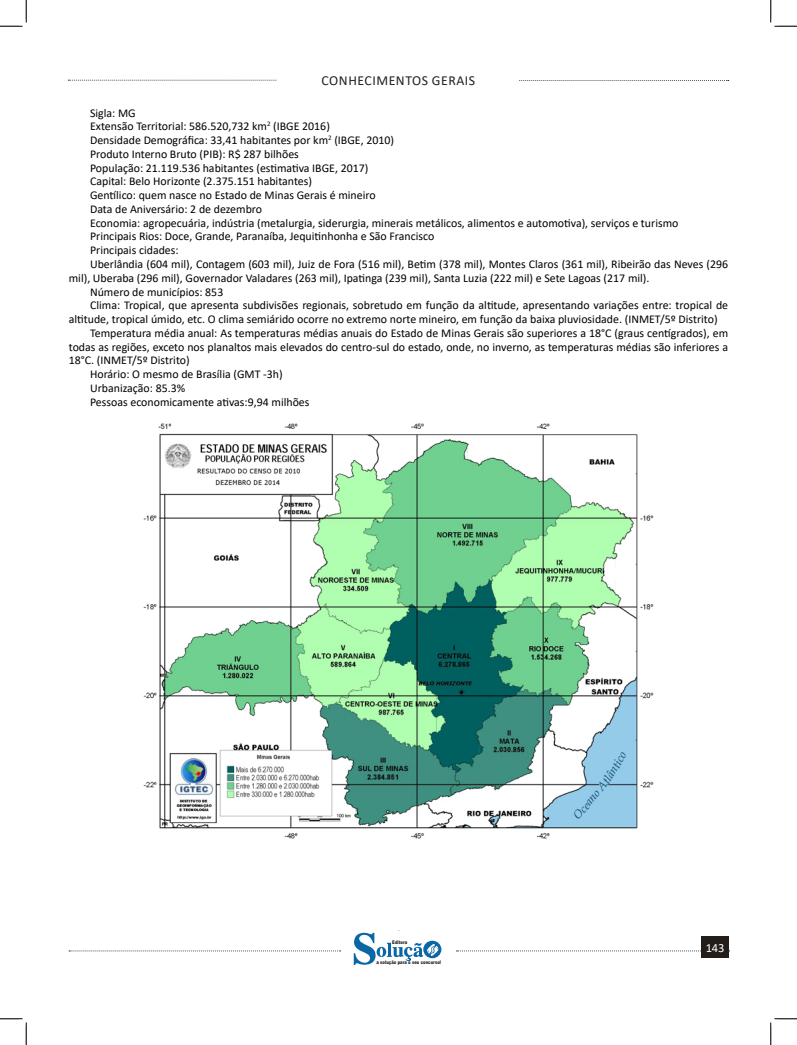
<style>
.page{position:relative;width:797px;height:1045px;background:#fff}
.page>*{position:absolute;margin:0;border:0;box-sizing:border-box;transform-origin:0 0}
.t1{font:13.75px "Calibri";letter-spacing:.04em;color:#231f20}
.t2{font:12.5px "Calibri";color:#fff}
.t3{font:11.88px/13.8px "Calibri";color:#000}
.t4{font:900 5px "Arial";color:#231f20;scale:.76 1}
</style>
<div class="page">
<svg style="left:69px;top:950px;width:271px;height:1px"></svg>
<svg style="left:68px;top:80px;width:209px;height:1px"></svg>
<svg style="left:519px;top:80px;width:209px;height:1px"></svg>
<svg style="left:456px;top:950px;width:245px;height:1px"></svg>
<div style="left:701px;top:936px;width:28px;height:22px;background:#241e1b"></div>
<svg style="left:354px;top:930px;width:87px;height:35px"></svg>
<img style="left:143px;top:423px;width:511px;height:416px">
<svg style="left:0;top:0;width:27px;height:27px"></svg>
<svg style="left:0;top:1018px;width:27px;height:27px"></svg>
<svg style="left:770px;top:0;width:27px;height:27px"></svg>
<svg style="left:770px;top:1018px;width:27px;height:27px"></svg>
<p class="t1" style="left:321px;top:71px;width:155px">CONHECIMENTOS GERAIS</p>
<p class="t3" style="left:90px;top:106px;width:47px">Sigla: MG</p>
<p class="t3" style="left:90px;top:119px;width:241px">Extensão Territorial: 586.520,732 km<sup>2</sup> (IBGE 2016)</p>
<p class="t3" style="left:90px;top:133px;width:305px">Densidade Demográfica: 33,41 habitantes por km<sup>2</sup> (IBGE, 2010)</p>
<p class="t3" style="left:90px;top:147px;width:210px">Produto Interno Bruto (PIB): R$ 287 bilhões</p>
<p class="t3" style="left:90px;top:161px;width:280px">População: 21.119.536 habitantes (estimativa IBGE, 2017)</p>
<p class="t3" style="left:90px;top:174px;width:223px">Capital: Belo Horizonte (2.375.151 habitantes)</p>
<p class="t3" style="left:90px;top:188px;width:287px">Gentílico: quem nasce no Estado de Minas Gerais é mineiro</p>
<p class="t3" style="left:90px;top:202px;width:174px">Data de Aniversário: 2 de dezembro</p>
<p class="t3" style="left:90px;top:216px;width:590px">Economia: agropecuária, indústria (metalurgia, siderurgia, minerais metálicos, alimentos e automotiva), serviços e turismo</p>
<p class="t3" style="left:90px;top:229px;width:346px">Principais Rios: Doce, Grande, Paranaíba, Jequitinhonha e São Francisco</p>
<p class="t3" style="left:90px;top:243px;width:90px">Principais cidades:</p>
<p class="t3" style="left:69px;top:257px;width:661px;text-indent:21px">Uberlândia (604 mil), Contagem (603 mil), Juiz de Fora (516 mil), Betim (378 mil), Montes Claros (361 mil), Ribeirão das Neves (296 mil), Uberaba (296 mil), Governador Valadares (263 mil), Ipatinga (239 mil), Santa Luzia (222 mil) e Sete Lagoas (217 mil).</p>
<p class="t3" style="left:90px;top:284px;width:135px">Número de municípios: 853</p>
<p class="t3" style="left:69px;top:298px;width:661px;text-indent:21px">Clima: Tropical, que apresenta subdivisões regionais, sobretudo em função da altitude, apresentando variações entre: tropical de altitude, tropical úmido, etc. O clima semiárido ocorre no extremo norte mineiro, em função da baixa pluviosidade. (INMET/5º Distrito)</p>
<p class="t3" style="left:69px;top:326px;width:661px;text-align:justify;text-indent:21px">Temperatura média anual: As temperaturas médias anuais do Estado de Minas Gerais são superiores a 18°C (graus centígrados), em todas as regiões, exceto nos planaltos mais elevados do centro-sul do estado, onde, no inverno, as temperaturas médias são inferiores a 18°C. (INMET/5º Distrito)</p>
<p class="t3" style="left:90px;top:367px;width:194px">Horário: O mesmo de Brasília (GMT -3h)</p>
<p class="t3" style="left:90px;top:381px;width:97px">Urbanização: 85.3%</p>
<p class="t3" style="left:90px;top:394px;width:221px">Pessoas economicamente ativas:9,94 milhões</p>
<p class="t4" style="left:392px;top:939px;width:21px">Editora</p>
<p class="t4" style="left:376px;top:959px;width:86px">a solução para o seu concurso!</p>
<p class="t2" style="left:706px;top:939px;width:20px">143</p>
</div>
